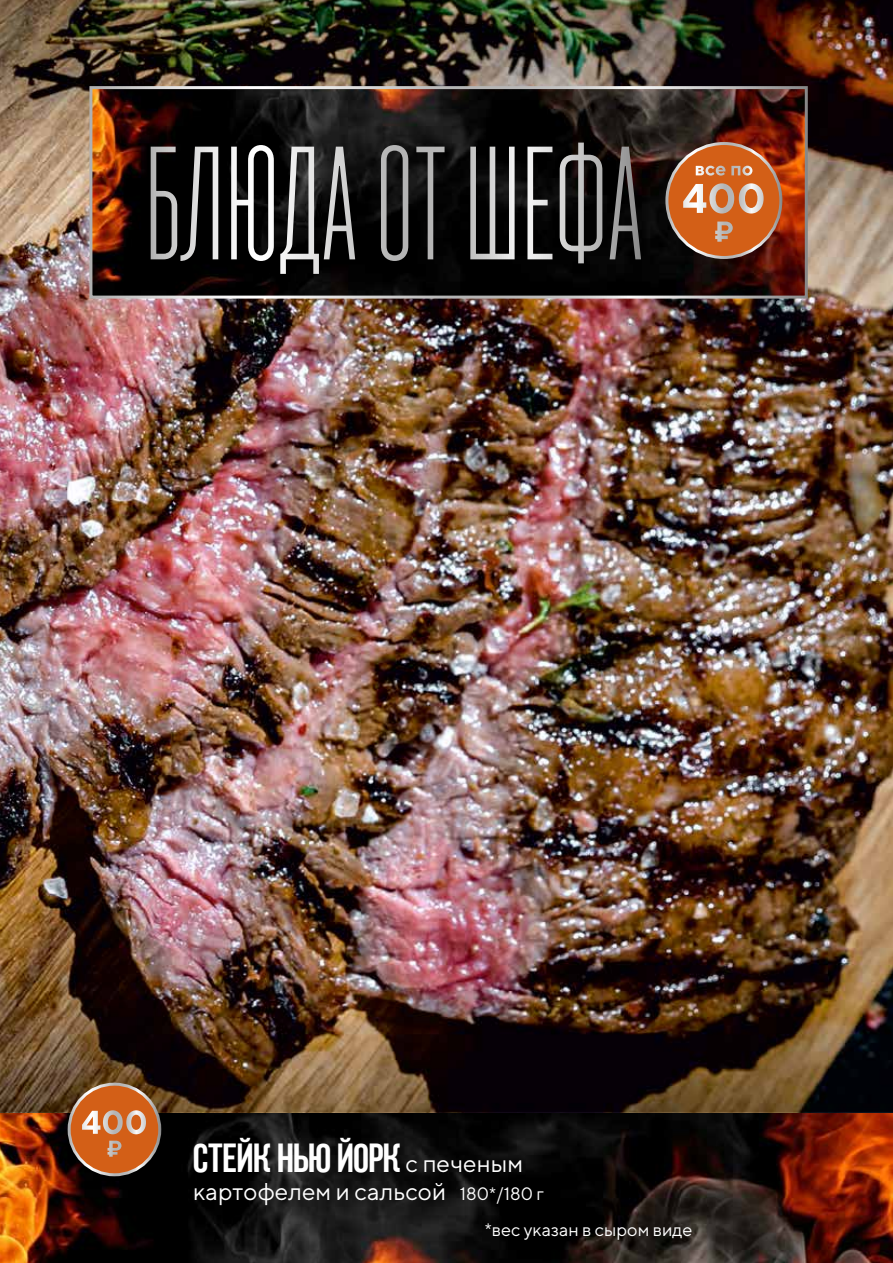
<style>
.page{position:relative;width:893px;height:1263px;background:#fff}
.page>*{position:absolute;margin:0;border:0;box-sizing:border-box;transform-origin:0 0}
.t1{font:161.1px "TT Bluescreens";color:#fff}
.t2{font:700 41.4px "TT Norms";color:#fff}
.t3{font:40.5px "AA Bebas Neue";color:#fff}
.t4{font:700 32.85px "TT Norms";color:#fff}
.t5{font:700 28.8px "TT Norms";color:#fff}
.t6{font:24.3px "TT Norms";color:#fff}
.t7{font:700 22.95px "TT Norms";color:#fff}
.t8{font:700 19.5px "TT Norms";color:#fff}
.t9{font:18px "TT Norms";color:#fff}
.s1{font-family:"TT Norms";font-size:24.3px}
.s2{font-size:18px}
</style>
<div class="page">
<img style="left:0;top:1113px;width:893px;height:150px">
<img style="left:0;top:0;width:893px;height:1113px">
<div style="left:69px;top:1084px;width:91px;height:91px;background:#d35f17;border-radius:50%"></div>
<div style="left:68px;top:1083px;width:93px;height:93px;border:3px solid #fff;border-radius:50%"></div>
<img style="left:93px;top:90px;width:711px;height:205px">
<div style="left:89px;top:86px;width:719px;height:213px;border:3px solid #fff"></div>
<div style="left:667px;top:143px;width:114px;height:114px;background:#d35f17;border-radius:50%"></div>
<div style="left:665px;top:142px;width:117px;height:117px;border:3px solid #fff;border-radius:50%"></div>
<h1 class="t1" style="left:144px;top:116px;width:500px">БЛЮДА ОТ ШЕФА</h1>
<p class="t8" style="left:695px;top:156px;width:60px">все по</p>
<h2 class="t2" style="left:682px;top:172px;width:85px">400</h2>
<p class="t5" style="left:714px;top:213px;width:21px">₽</p>
<h3 class="t4" style="left:81px;top:1101px;width:68px">400</h3>
<p class="t7" style="left:106px;top:1134px;width:17px">₽</p>
<h3 class="t3" style="left:193px;top:1135px;width:331px">Стейк Нью Йорк <span class="s1">с печеным</span></h3>
<p class="t6" style="left:193px;top:1176px;width:352px">картофелем и сальсой <span class="s2">180*/180 г</span></p>
<p class="t9" style="left:485px;top:1218px;width:209px">*вес указан в сыром виде</p>
</div>
